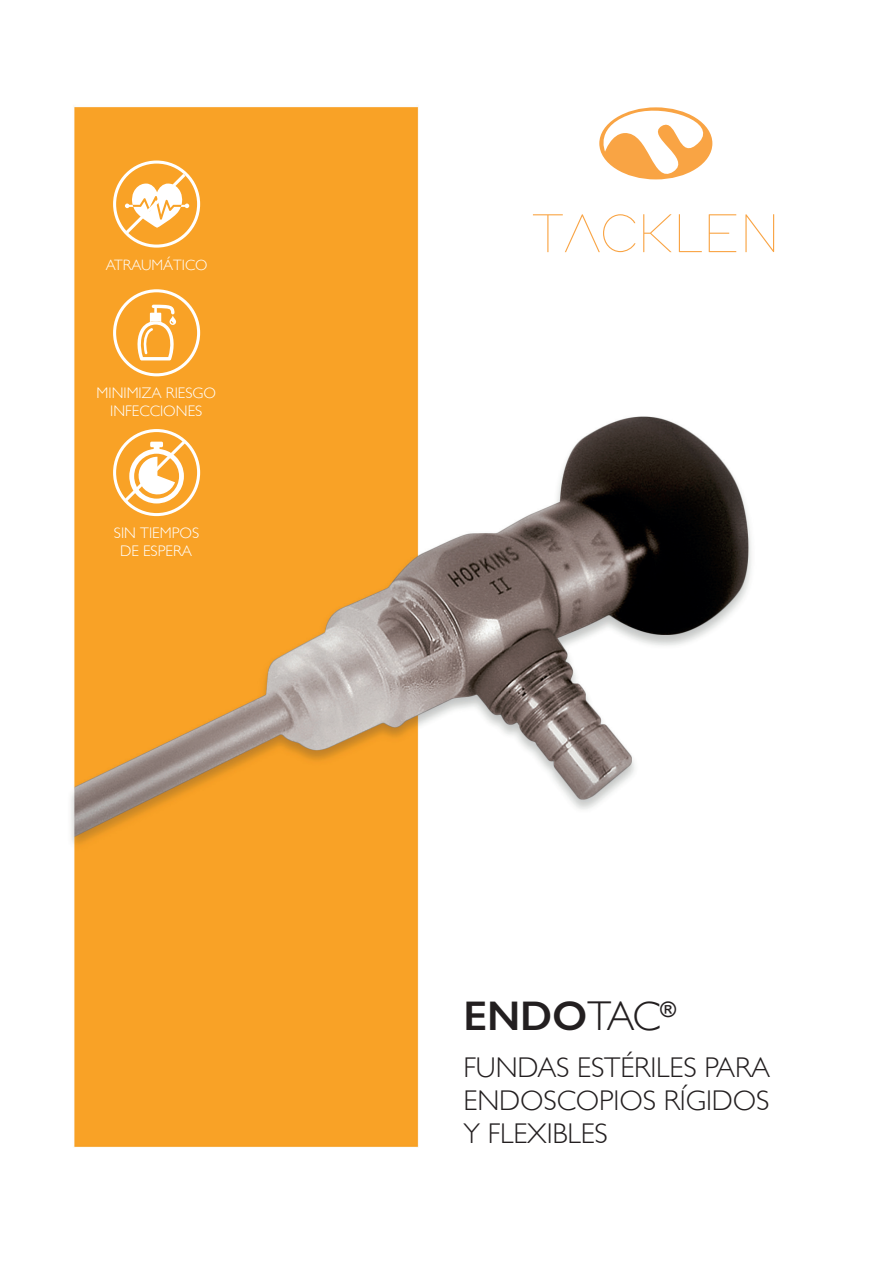
<style>
.page{position:relative;width:893px;height:1263px;background:#fff}
.page>*{position:absolute;margin:0;border:0;box-sizing:border-box;transform-origin:0 0}
.t1{font:600 41.55px "Gill Sans";color:#231f20}
.t2{font:300 28.5px/33px "Gill Sans";letter-spacing:-.005em;color:#231f20;text-align:justify}
.t3{font:300 15.3px/18.3px "Gill Sans";color:#fff;text-align:center}
.t4{font:300 15px "Gill Sans";color:#fff}
.s1{font-weight:300}
</style>
<div class="page">
<img style="left:71px;top:107px;width:704px;height:1040px">
<svg style="left:533px;top:214px;width:103px;height:38px"></svg>
<svg style="left:643px;top:214px;width:29px;height:38px"></svg>
<svg style="left:679px;top:214px;width:23px;height:38px"></svg>
<svg style="left:709px;top:214px;width:27px;height:38px"></svg>
<svg style="left:745px;top:214px;width:29px;height:38px"></svg>
<svg style="left:593px;top:107px;width:124px;height:78px"></svg>
<div style="left:113px;top:289px;width:87px;height:87px;border:3px solid #fff;border-radius:50%"></div>
<svg style="left:136px;top:305px;width:40px;height:55px"></svg>
<div style="left:113px;top:161px;width:87px;height:87px;border:3px solid #fff;border-radius:50%"></div>
<svg style="left:122px;top:171px;width:67px;height:67px"></svg>
<div style="left:113px;top:429px;width:87px;height:87px;border:3px solid #fff;border-radius:50%"></div>
<svg style="left:122px;top:437px;width:67px;height:67px"></svg>
<p class="t4" style="left:106px;top:253px;width:103px">ATRAUMÁTICO</p>
<p class="t3" style="left:97px;top:383px;width:121px">MINIMIZA RIESGO<br>INFECCIONES</p>
<p class="t3" style="left:114px;top:523px;width:87px">SIN TIEMPOS<br>DE ESPERA</p>
<h1 class="t1" style="left:464px;top:991px;width:214px">ENDO<span class="s1">TAC</span><sup>®</sup></h1>
<p class="t2" style="left:464px;top:1050px;width:308px">FUNDAS ESTÉRILES PARA ENDOSCOPIOS RÍGIDOS Y FLEXIBLES</p>
</div>
